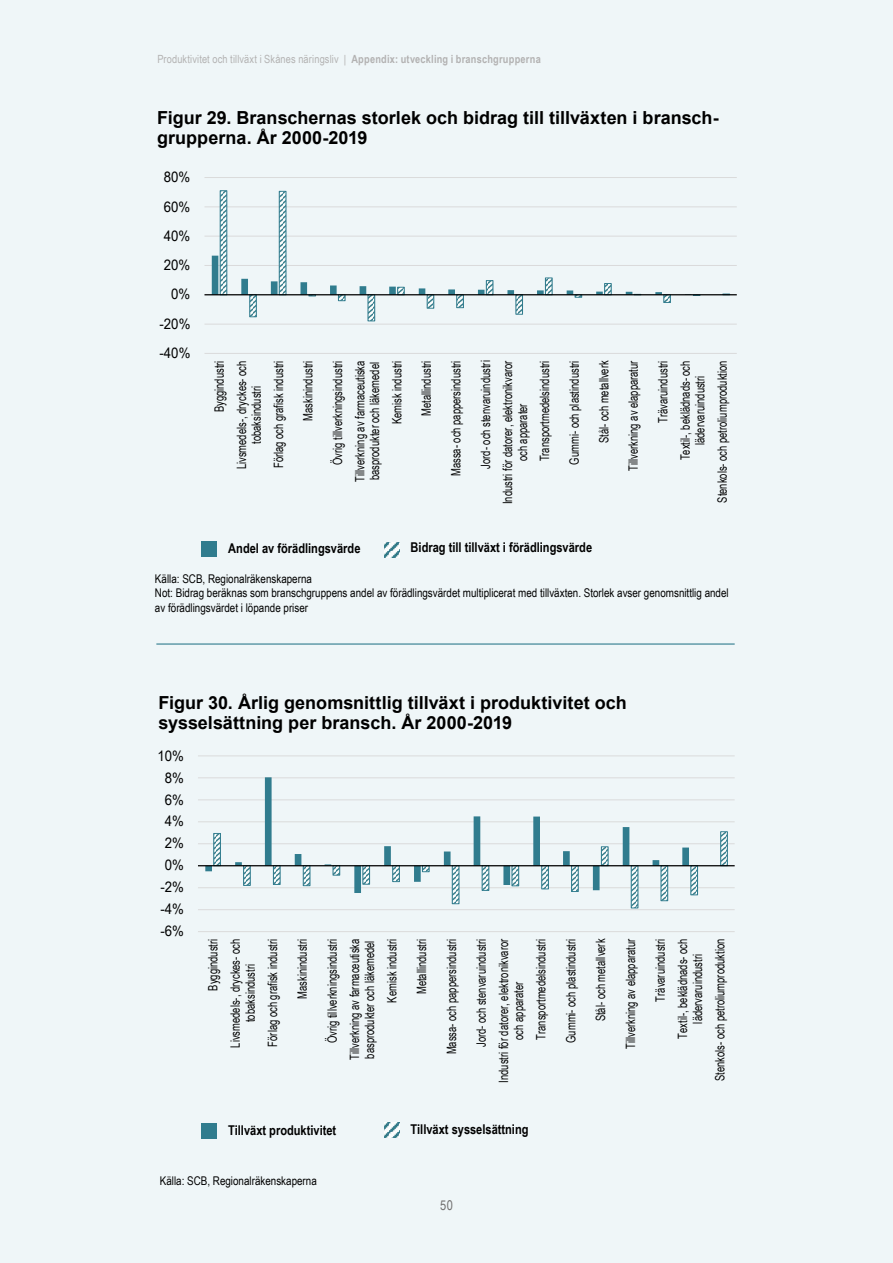
<style>
.page{position:relative;width:893px;height:1263px;background:#eff6f8}
.page>*{position:absolute;margin:0;border:0;box-sizing:border-box;transform-origin:0 0}
.t1{font:30px "Arial Narrow";color:#000}
.Diagramrubrik{font:700 18px/19.5px "Arial";color:#000}
.t2{font:14.4px "Arial Narrow";color:#000;scale:1.13 1}
.Figurdiagramrubrik{font:700 13.5px "Arial Narrow";color:#000}
.t3{font:13.5px "Arial Narrow";color:#706f6f}
.t4{font:12.9px/22.2px "Arial Narrow";color:#000;text-align:right;scale:.89 1}
.figurtext{font:12px/14.4px "Arial Narrow";color:#000}
.t5{font:11.25px "Arial Narrow";letter-spacing:.015em;color:#b3b2b2}
.s1{font-weight:700}
</style>
<div class="page">
<hr style="left:156px;top:643px;width:579px;height:2px;background:#317c8e">
<hr style="left:204px;top:353px;width:533px;height:1px;background:#d9d9d9">
<hr style="left:204px;top:324px;width:533px;height:1px;background:#d9d9d9">
<hr style="left:204px;top:265px;width:533px;height:1px;background:#d9d9d9">
<hr style="left:204px;top:236px;width:533px;height:1px;background:#d9d9d9">
<hr style="left:204px;top:207px;width:533px;height:1px;background:#d9d9d9">
<hr style="left:204px;top:177px;width:533px;height:1px;background:#d9d9d9">
<svg style="left:219px;top:190px;width:512px;height:132px"></svg>
<hr style="left:204px;top:294px;width:533px;height:1px;background:#000">
<hr style="left:198px;top:931px;width:537px;height:1px;background:#d9d9d9">
<hr style="left:198px;top:909px;width:537px;height:1px;background:#d9d9d9">
<hr style="left:198px;top:887px;width:537px;height:1px;background:#d9d9d9">
<hr style="left:198px;top:843px;width:537px;height:1px;background:#d9d9d9">
<hr style="left:198px;top:821px;width:537px;height:1px;background:#d9d9d9">
<hr style="left:198px;top:799px;width:537px;height:1px;background:#d9d9d9">
<hr style="left:198px;top:777px;width:537px;height:1px;background:#d9d9d9">
<hr style="left:198px;top:756px;width:537px;height:1px;background:#d9d9d9">
<svg style="left:205px;top:777px;width:484px;height:95px"></svg>
<svg style="left:213px;top:831px;width:515px;height:78px"></svg>
<hr style="left:198px;top:865px;width:537px;height:1px;background:#000">
<div style="left:202px;top:542px;width:15px;height:15px;background:#307c8e"></div>
<div style="left:202px;top:1123px;width:15px;height:15px;background:#307c8e"></div>
<svg style="left:385px;top:542px;width:14px;height:15px"></svg>
<svg style="left:385px;top:1122px;width:14px;height:15px"></svg>
<p class="t5" style="left:157px;top:51px;width:385px">Produktivitet och tillväxt i Skånes näringsliv | <span class="s1">Appendix: utveckling i branschgrupperna</span></p>
<p class="t1" style="left:98px;top:95px;width:97px">Jordbruk</p>
<h3 class="Diagramrubrik" style="left:157px;top:108px;width:563px">Figur 29. Branschernas storlek och bidrag till tillväxten i bransch&shy;grupperna. År 2000-2019</h3>
<p class="t2" style="left:164px;top:167px;width:25px">80%</p>
<p class="t2" style="left:164px;top:196px;width:25px">60%</p>
<p class="t2" style="left:164px;top:225px;width:25px">40%</p>
<p class="t2" style="left:164px;top:254px;width:25px">20%</p>
<p class="t2" style="left:171px;top:284px;width:18px">0%</p>
<p class="t2" style="left:160px;top:313px;width:29px">-20%</p>
<p class="t2" style="left:160px;top:342px;width:29px">-40%</p>
<p class="t4" style="left:208px;top:469px;width:124px;rotate:-90deg">Byggindustri<br>Livsmedels-, dryckes- och</p>
<p class="t4" style="left:245px;top:468px;width:122px;text-align:center;rotate:-90deg">tobaksindustri<br>Förlag och grafisk industri</p>
<p class="t4" style="left:297px;top:421px;width:69px;rotate:-90deg">Maskinindustri</p>
<p class="t4" style="left:326px;top:482px;width:138px;rotate:-90deg">Övrig tillverkningsindustri<br>Tillverkning av farmaceutiska</p>
<p class="t4" style="left:363px;top:480px;width:136px;rotate:-90deg">basprodukter och läkemedel<br>Kemisk industri</p>
<p class="t4" style="left:415px;top:416px;width:64px;rotate:-90deg">Metallindustri</p>
<p class="t4" style="left:444px;top:476px;width:131px;rotate:-90deg">Massa- och pappersindustri</p>
<p class="t4" style="left:474px;top:504px;width:163px;rotate:-90deg">Jord- och stenvaruindustri<br>Industri för datorer, elektronikvaror</p>
<p class="t4" style="left:511px;top:461px;width:115px;text-align:left;rotate:-90deg">och apparater<br>Transportmedelsindustri</p>
<p class="t4" style="left:563px;top:464px;width:118px;rotate:-90deg">Gummi- och plastindustri</p>
<p class="t4" style="left:592px;top:443px;width:94px;rotate:-90deg">Stål- och metallverk</p>
<p class="t4" style="left:622px;top:471px;width:125px;rotate:-90deg">Tillverkning av elapparatur</p>
<p class="t4" style="left:651px;top:460px;width:114px;rotate:-90deg">Trävaruindustri<br>Textil-, beklädnads- och</p>
<p class="t4" style="left:688px;top:503px;width:161px;text-align:left;text-indent:58px;rotate:-90deg">lädervaruindustri<br>Stenkols- och petroliumproduktion</p>
<p class="Figurdiagramrubrik" style="left:228px;top:538px;width:134px">Andel av förädlingsvärde</p>
<p class="Figurdiagramrubrik" style="left:411px;top:537px;width:183px">Bidrag till tillväxt i förädlingsvärde</p>
<p class="figurtext" style="left:155px;top:571px;width:158px">Källa: SCB, Regionalräkenskaperna</p>
<p class="figurtext" style="left:155px;top:585px;width:575px">Not: Bidrag beräknas som branschgruppens andel av förädlingsvärdet multiplicerat med tillväxten. Storlek avser genomsnittlig andel av förädlingsvärdet i löpande priser</p>
<h3 class="Diagramrubrik" style="left:158px;top:693px;width:470px">Figur 30. Årlig genomsnittlig tillväxt i produktivitet och sysselsättning per bransch. År 2000-2019</h3>
<p class="t2" style="left:157px;top:745px;width:25px">10%</p>
<p class="t2" style="left:165px;top:767px;width:18px">8%</p>
<p class="t2" style="left:165px;top:789px;width:18px">6%</p>
<p class="t2" style="left:165px;top:811px;width:18px">4%</p>
<p class="t2" style="left:165px;top:833px;width:18px">2%</p>
<p class="t2" style="left:165px;top:855px;width:18px">0%</p>
<p class="t2" style="left:160px;top:877px;width:22px">-2%</p>
<p class="t2" style="left:160px;top:899px;width:22px">-4%</p>
<p class="t2" style="left:160px;top:921px;width:22px">-6%</p>
<p class="t4" style="left:201px;top:1047px;width:124px;rotate:-90deg">Byggindustri<br>Livsmedels-, dryckes- och</p>
<p class="t4" style="left:239px;top:1046px;width:122px;text-align:center;rotate:-90deg">tobaksindustri<br>Förlag och grafisk industri</p>
<p class="t4" style="left:291px;top:999px;width:69px;rotate:-90deg">Maskinindustri</p>
<p class="t4" style="left:321px;top:1060px;width:138px;rotate:-90deg">Övrig tillverkningsindustri<br>Tillverkning av farmaceutiska</p>
<p class="t4" style="left:358px;top:1058px;width:136px;rotate:-90deg">basprodukter och läkemedel<br>Kemisk industri</p>
<p class="t4" style="left:410px;top:994px;width:64px;rotate:-90deg">Metallindustri</p>
<p class="t4" style="left:440px;top:1054px;width:131px;rotate:-90deg">Massa- och pappersindustri</p>
<p class="t4" style="left:470px;top:1082px;width:163px;rotate:-90deg">Jord- och stenvaruindustri<br>Industri för datorer, elektronikvaror</p>
<p class="t4" style="left:507px;top:1040px;width:115px;text-align:left;rotate:-90deg">och apparater<br>Transportmedelsindustri</p>
<p class="t4" style="left:559px;top:1043px;width:118px;rotate:-90deg">Gummi- och plastindustri</p>
<p class="t4" style="left:589px;top:1021px;width:94px;rotate:-90deg">Stål- och metallverk</p>
<p class="t4" style="left:619px;top:1049px;width:126px;rotate:-90deg">Tillverkning av elapparatur</p>
<p class="t4" style="left:649px;top:1039px;width:114px;rotate:-90deg">Trävaruindustri<br>Textil-, beklädnads- och</p>
<p class="t4" style="left:686px;top:1081px;width:161px;text-align:left;text-indent:58px;rotate:-90deg">lädervaruindustri<br>Stenkols- och petroliumproduktion</p>
<p class="Figurdiagramrubrik" style="left:228px;top:1120px;width:110px">Tillväxt produktivitet</p>
<p class="Figurdiagramrubrik" style="left:411px;top:1118px;width:119px">Tillväxt sysselsättning</p>
<p class="figurtext" style="left:160px;top:1173px;width:158px">Källa: SCB, Regionalräkenskaperna</p>
<p class="t3" style="left:440px;top:1195px;width:14px">50</p>
</div>
